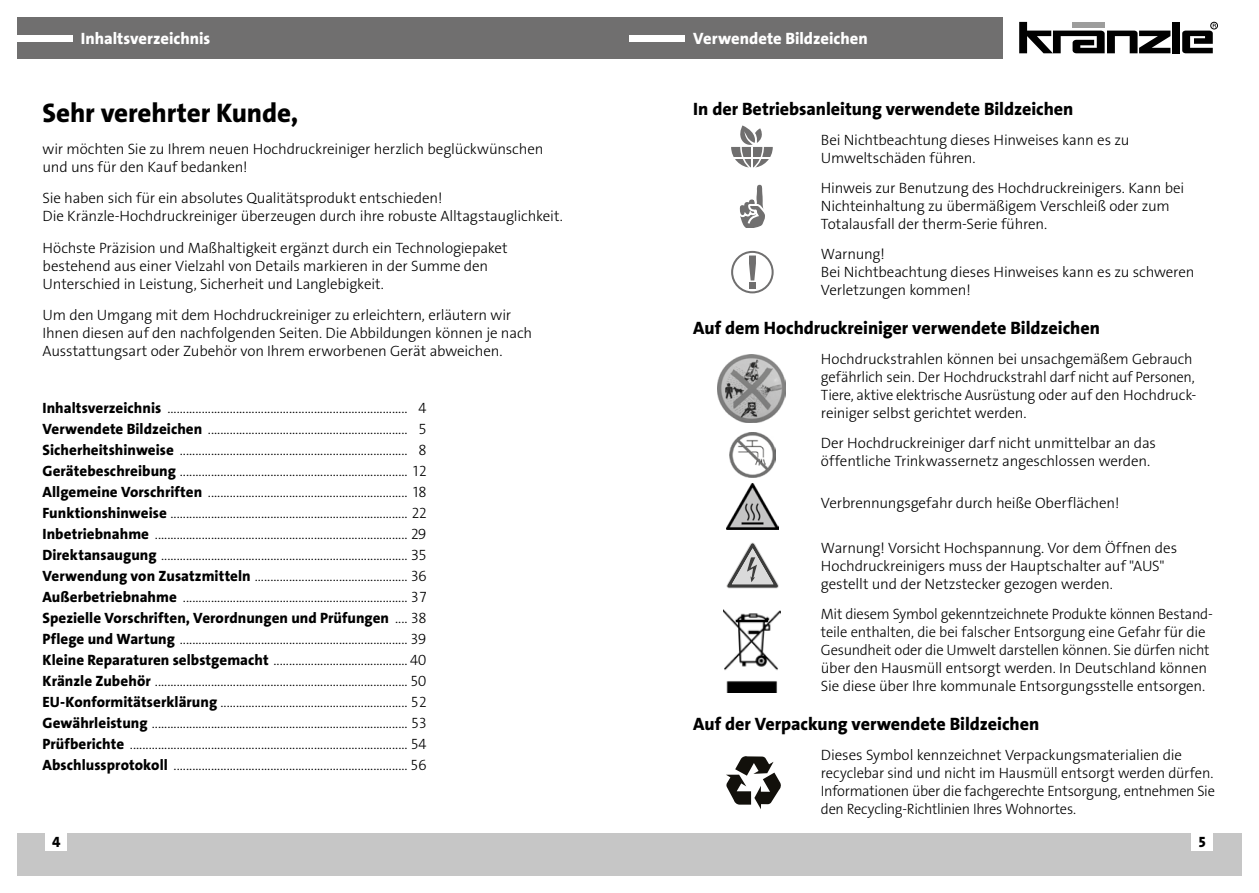
<style>
.page{position:relative;width:1259px;height:893px;background:#fff}
.page>*{position:absolute;margin:0;border:0;box-sizing:border-box;transform-origin:0 0}
.t1{font:27px "The Sans LP8 Ex Bld";letter-spacing:-.005em;color:#000}
.t2{font:18px "The Sans LP8 Ex Bld";letter-spacing:-.005em;color:#000}
.t3{font:16.5px "The Sans LP8 Ex Bld";color:#fff}
.t4{font:15px/18px "The Sans LP3 Lig";letter-spacing:-.01em;color:#000}
.t5{font:15px "The Sans LP8 Ex Bld";letter-spacing:.005em;color:#000}
.s1{font-family:"The Sans LP8 Ex Bld"}
.s2{font-family:"The Sans LP3 Lig"}
</style>
<div class="page">
<div style="left:629px;top:833px;width:613px;height:43px;background:#c6c6c6"></div>
<div style="left:17px;top:833px;width:612px;height:43px;background:#c6c6c6"></div>
<div style="left:1191px;top:833px;width:22px;height:18px;background:#fff"></div>
<div style="left:46px;top:833px;width:21px;height:18px;background:#fff"></div>
<div style="left:17px;top:17px;width:985px;height:41px;background:#706f6f"></div>
<div style="left:17px;top:35px;width:55px;height:6px;background:#fff"></div>
<div style="left:629px;top:35px;width:56px;height:6px;background:#fff"></div>
<svg style="left:1019px;top:22px;width:151px;height:31px"></svg>
<div style="left:1172px;top:22px;width:7px;height:31px;background:#000"></div>
<div style="left:1210px;top:22px;width:7px;height:7px;border:1px solid #000;border-radius:50%"></div>
<svg style="left:1182px;top:24px;width:34px;height:29px"></svg>
<svg style="left:731px;top:125px;width:42px;height:43px"></svg>
<svg style="left:739px;top:185px;width:26px;height:42px"></svg>
<svg style="left:731px;top:251px;width:42px;height:42px"></svg>
<div style="left:749px;top:282px;width:6px;height:7px;background:#706f6f"></div>
<img style="left:729px;top:432px;width:46px;height:46px">
<img style="left:723px;top:609px;width:58px;height:83px">
<svg style="left:726px;top:756px;width:55px;height:53px"></svg>
<img style="left:726px;top:484px;width:52px;height:45px">
<img style="left:717px;top:354px;width:69px;height:69px">
<svg style="left:726px;top:542px;width:53px;height:46px"></svg>
<p class="t3" style="left:81px;top:28px;width:131px">Inhaltsverzeichnis</p>
<p class="t3" style="left:693px;top:28px;width:176px">Verwendete Bildzeichen</p>
<h1 class="t1" style="left:43px;top:96px;width:257px">Sehr verehrter Kunde,</h1>
<p class="t4" style="left:43px;top:140px;width:502px">wir möchten Sie zu Ihrem neuen Hochdruckreiniger herzlich beglückwünschen und uns für den Kauf bedanken!</p>
<p class="t4" style="left:43px;top:189px;width:522px">Sie haben sich für ein absolutes Qualitätsprodukt entschieden!<br>Die Kränzle-Hochdruckreiniger überzeugen durch ihre robuste Alltagstauglichkeit.</p>
<p class="t4" style="left:43px;top:239px;width:467px">Höchste Präzision und Maßhaltigkeit ergänzt durch ein Technologiepaket bestehend aus einer Vielzahl von Details markieren in der Summe den<br>Unterschied in Leistung, Sicherheit und Langlebigkeit.</p>
<p class="t4" style="left:43px;top:306px;width:491px">Um den Umgang mit dem Hochdruckreiniger zu erleichtern, erläutern wir<br>Ihnen diesen auf den nachfolgenden Seiten. Die Abbildungen können je nach<br>Ausstattungsart oder Zubehör von Ihrem erworbenen Gerät abweichen.</p>
<p class="t4" style="left:43px;top:398px;width:386px;line-height:21px;text-align:justify"><span class="s1">Inhaltsverzeichnis</span> ............................................................................. 4<br><span class="s1">Verwendete Bildzeichen</span> ................................................................ 5<br><span class="s1">Sicherheitshinweise</span> ......................................................................... 8<br><span class="s1">Gerätebeschreibung</span> ......................................................................... 12<br><span class="s1">Allgemeine Vorschriften</span> ................................................................ 18<br><span class="s1">Funktionshinweise</span> ............................................................................ 22<br><span class="s1">Inbetriebnahme</span> ................................................................................. 29<br><span class="s1">Direktansaugung</span> ............................................................................... 35<br><span class="s1">Verwendung von Zusatzmitteln</span> ................................................. 36<br><span class="s1">Außerbetriebnahme</span> ........................................................................ 37</p>
<p class="t5" style="left:43px;top:608px;width:385px">Spezielle Vorschriften, Verordnungen und Prüfungen <span class="s2">.... 38</span></p>
<p class="t4" style="left:43px;top:629px;width:386px;line-height:21px;text-align:justify"><span class="s1">Pflege und Wartung</span> ......................................................................... 39<br><span class="s1">Kleine Reparaturen selbstgemacht</span> ........................................... 40<br><span class="s1">Kränzle Zubehör</span> ................................................................................. 50<br><span class="s1">EU-Konformitätserklärung</span> ............................................................ 52<br><span class="s1">Gewährleistung</span> .................................................................................. 53<br><span class="s1">Prüfberichte</span> ......................................................................................... 54<br><span class="s1">Abschlussprotokoll</span> ........................................................................... 56</p>
<p class="t2" style="left:693px;top:98px;width:382px">In der Betriebsanleitung verwendete Bildzeichen</p>
<p class="t4" style="left:821px;top:131px;width:310px">Bei Nichtbeachtung dieses Hinweises kann es zu<br>Umweltschäden führen.</p>
<p class="t4" style="left:821px;top:179px;width:365px">Hinweis zur Benutzung des Hochdruckreinigers. Kann bei<br>Nichteinhaltung zu übermäßigem Verschleiß oder zum<br>Totalausfall der therm-Serie führen.</p>
<p class="t4" style="left:821px;top:245px;width:375px">Warnung!<br>Bei Nichtbeachtung dieses Hinweises kann es zu schweren<br>Verletzungen kommen!</p>
<p class="t2" style="left:693px;top:317px;width:408px">Auf dem Hochdruckreiniger verwendete Bildzeichen</p>
<p class="t4" style="left:821px;top:350px;width:377px">Hochdruckstrahlen können bei unsachgemäßem Gebrauch gefährlich sein. Der Hochdruckstrahl darf nicht auf Personen, Tiere, aktive elektrische Ausrüstung oder auf den Hochdruck&shy;reiniger selbst gerichtet werden.</p>
<p class="t4" style="left:821px;top:434px;width:336px">Der Hochdruckreiniger darf nicht unmittelbar an das öffentliche Trinkwassernetz angeschlossen werden.</p>
<p class="t4" style="left:821px;top:494px;width:300px">Verbrennungsgefahr durch heiße Oberflächen!</p>
<p class="t4" style="left:821px;top:539px;width:358px">Warnung! Vorsicht Hochspannung. Vor dem Öffnen des<br>Hochdruckreinigers muss der Hauptschalter auf "AUS" gestellt und der Netzstecker gezogen werden.</p>
<p class="t4" style="left:821px;top:605px;width:393px">Mit diesem Symbol gekenntzeichnete Produkte können Bestand&shy;teile enthalten, die bei falscher Entsorgung eine Gefahr für die Gesundheit oder die Umwelt darstellen können. Sie dürfen nicht über den Hausmüll entsorgt werden. In Deutschland können Sie diese über Ihre kommunale Entsorgungsstelle entsorgen.</p>
<p class="t2" style="left:693px;top:713px;width:347px">Auf der Verpackung verwendete Bildzeichen</p>
<p class="t4" style="left:821px;top:746px;width:395px">Dieses Symbol kennzeichnet Verpackungsmaterialien die recyclebar sind und nicht im Hausmüll entsorgt werden dürfen.<br>Informationen über die fachgerechte Entsorgung, entnehmen Sie den Recycling-Richtlinien Ihres Wohnortes.</p>
<p class="t5" style="left:52px;top:832px;width:10px">4</p>
<p class="t5" style="left:1198px;top:832px;width:8px">5</p>
</div>
